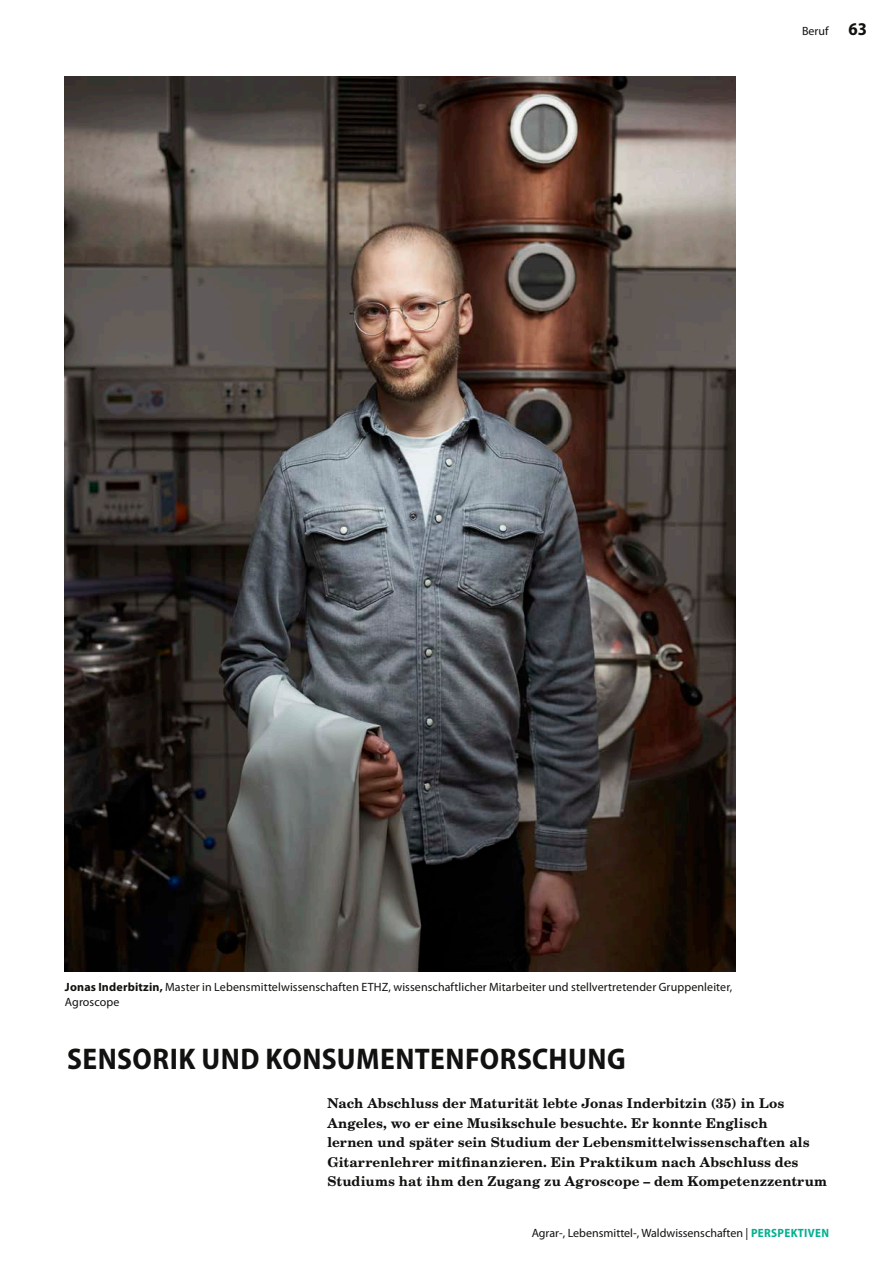
<style>
.page{position:relative;width:893px;height:1263px;background:#fff}
.page>*{position:absolute;margin:0;border:0;box-sizing:border-box;transform-origin:0 0}
.t1{font:700 semi-condensed 30px "Myriad Pro";letter-spacing:.015em;color:#11110f}
.t2{font:700 13.5px/19.5px "New Century Schlbk LT Std";letter-spacing:.01em;color:#11110f}
.t3{font:12px/15px "Myriad Pro";letter-spacing:.005em;color:#11110f}
.s1{font-weight:700;font-stretch:semi-condensed;font-size:18px}
.s2{font-weight:700}
.s3{font-weight:700;font-stretch:semi-condensed;color:#00b18f}
</style>
<div class="page">
<img style="left:65px;top:77px;width:671px;height:895px">
<p class="t3" style="left:802px;top:23px;width:67px">Beruf <span class="s1">63</span></p>
<p class="t3" style="left:65px;top:980px;width:669px"><span class="s2">Jonas Inderbitzin,</span> Master in Lebensmittelwissenschaften ETHZ, wissenschaftlicher Mitarbeiter und stellvertretender Gruppenleiter,<br>Agroscope</p>
<h1 class="t1" style="left:67px;top:1040px;width:560px">SENSORIK UND KONSUMENTENFORSCHUNG</h1>
<p class="t2" style="left:327px;top:1094px;width:501px">Nach Abschluss der Maturität lebte Jonas Inderbitzin (35) in Los Angeles, wo er eine Musikschule besuchte. Er konnte Englisch<br>lernen und später sein Studium der Lebensmittelwissenschaften als Gitarrenlehrer mitfinanzieren. Ein Praktikum nach Abschluss des Studiums hat ihm den Zugang zu Agroscope – dem Kompetenzzentrum</p>
<p class="t3" style="left:532px;top:1225px;width:299px">Agrar-, Lebensmittel-, Waldwissenschaften | <span class="s3">PERSPEKTIVEN</span></p>
</div>
